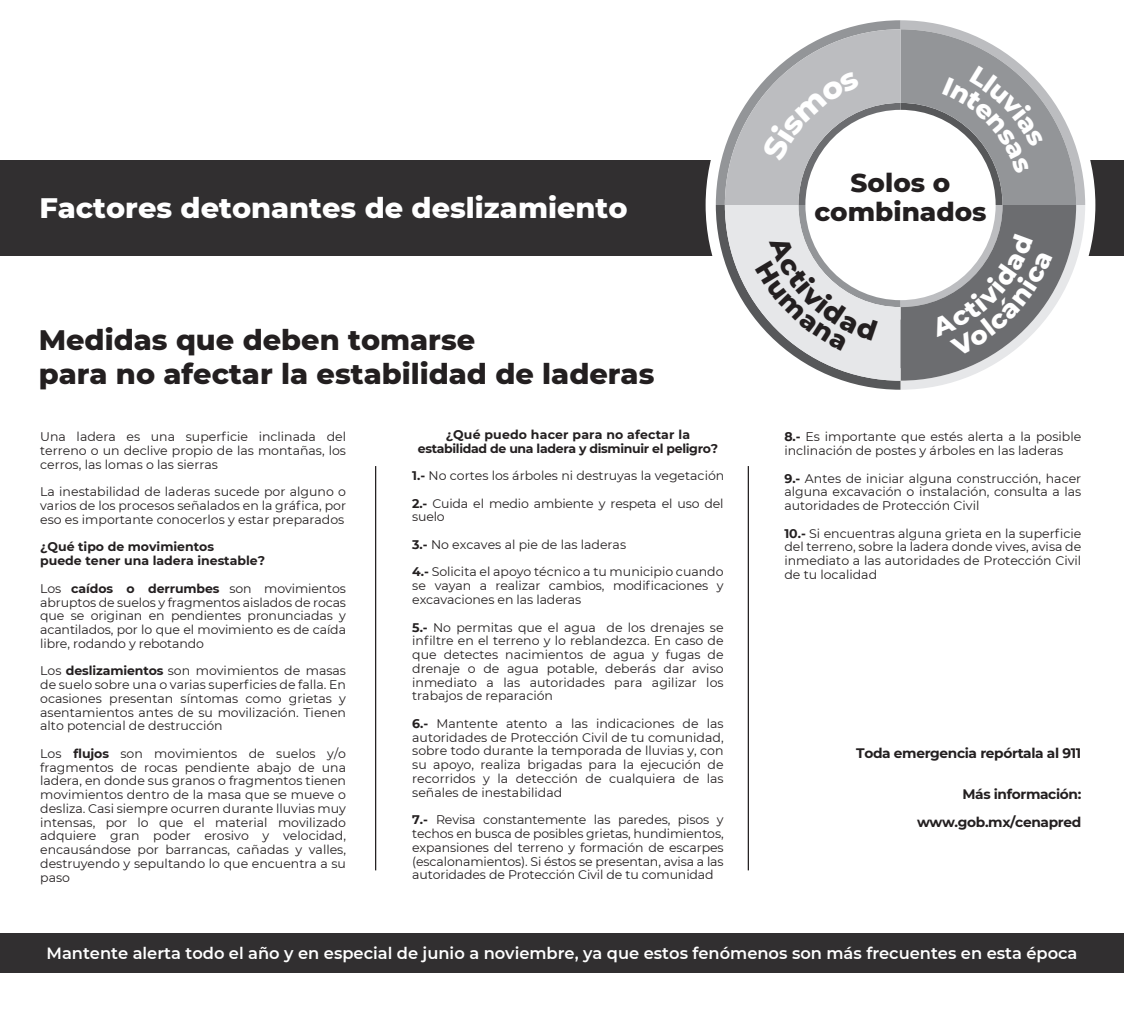
<style>
.page{position:relative;width:1124px;height:1025px;background:#fff}
.page>*{position:absolute;margin:0;border:0;box-sizing:border-box;transform-origin:0 0}
.t1{font:800 28.75px/34.5px "Montserrat";color:#231f20}
.t2{font:800 28.75px "Montserrat";color:#fff}
.t3{font:800 26.25px/28.8px "Montserrat";color:#231f20;text-align:center}
.t4{font:600 16.25px "Montserrat";color:#fff}
.t5{font:700 13.75px/27.5px "Montserrat";letter-spacing:-.025em;color:#231f20;text-align:right}
.t6{font:12.5px/13.8px "Montserrat";color:#231f20;text-align:justify}
.t7{font:700 12.5px/13.8px "Montserrat";letter-spacing:-.025em;color:#231f20;text-align:center}
.t8{font:700 12.5px/13.8px "Montserrat";color:#231f20}
.s1{font-weight:700}
</style>
<div class="page">
<div style="left:0;top:160px;width:1123px;height:96px;background:#312f30"></div>
<div style="left:705px;top:10px;width:390px;height:390px;background:#fff;border-radius:50%"></div>
<hr style="left:375px;top:466px;width:1px;height:404px;background:#231f20">
<hr style="left:747px;top:466px;width:1px;height:404px;background:#231f20">
<div style="left:0;top:932px;width:1123px;height:40px;background:#312f30"></div>
<svg style="left:715px;top:20px;width:369px;height:369px"></svg>
<h1 class="t2" style="left:39px;top:187px;width:589px">Factores detonantes de deslizamiento</h1>
<h1 class="t1" style="left:39px;top:320px;width:617px">Medidas que deben tomarse<br>para no afectar la estabilidad de laderas</h1>
<p class="t6" style="left:40px;top:429px;width:307px">Una ladera es una superficie inclinada del terreno o un declive propio de las montañas, los cerros, las lomas o las sierras</p>
<p class="t6" style="left:40px;top:484px;width:307px">La inestabilidad de laderas sucede por alguno o varios de los procesos señalados en la gráfica, por eso es importante conocerlos y estar preparados</p>
<p class="t8" style="left:40px;top:539px;width:226px">¿Qué tipo de movimientos<br>puede tener una ladera inestable?</p>
<p class="t6" style="left:40px;top:580px;width:307px">Los <span class="s1">caídos o derrumbes</span> son movimientos abruptos de suelos y fragmentos aislados de rocas que se originan en pendientes pronunciadas y acantilados, por lo que el movimiento es de caída libre, rodando y rebotando</p>
<p class="t6" style="left:40px;top:663px;width:307px">Los <span class="s1">deslizamientos</span> son movimientos de masas de suelo sobre una o varias superficies de falla. En ocasiones presentan síntomas como grietas y asentamientos antes de su movilización. Tienen alto potencial de destrucción</p>
<p class="t6" style="left:40px;top:745px;width:307px">Los <span class="s1">flujos</span> son movimientos de suelos y/o fragmentos de rocas pendiente abajo de una ladera, en donde sus granos o fragmentos tienen movimientos dentro de la masa que se mueve o desliza. Casi siempre ocurren durante lluvias muy intensas, por lo que el material movilizado adquiere gran poder erosivo y velocidad, encausándose por barrancas, cañadas y valles, destruyendo y sepultando lo que encuentra a su paso</p>
<p class="t7" style="left:417px;top:426px;width:302px">¿Qué puedo hacer para no afectar la estabilidad de una ladera y disminuir el peligro?</p>
<p class="t6" style="left:412px;top:468px;width:313px"><span class="s1">1.-</span> No cortes los árboles ni destruyas la vegetación</p>
<p class="t6" style="left:412px;top:495px;width:313px"><span class="s1">2.-</span> Cuida el medio ambiente y respeta el uso del suelo</p>
<p class="t6" style="left:412px;top:537px;width:215px"><span class="s1">3.-</span> No excaves al pie de las laderas</p>
<p class="t6" style="left:412px;top:564px;width:313px"><span class="s1">4.-</span> Solicita el apoyo técnico a tu municipio cuando se vayan a realizar cambios, modificaciones y excavaciones en las laderas</p>
<p class="t6" style="left:412px;top:619px;width:313px"><span class="s1">5.-</span> No permitas que el agua de los drenajes se infiltre en el terreno y lo reblandezca. En caso de que detectes nacimientos de agua y fugas de drenaje o de agua potable, deberás dar aviso inmediato a las autoridades para agilizar los trabajos de reparación</p>
<p class="t6" style="left:412px;top:715px;width:313px"><span class="s1">6.-</span> Mantente atento a las indicaciones de las autoridades de Protección Civil de tu comunidad, sobre todo durante la temporada de lluvias y, con su apoyo, realiza brigadas para la ejecución de recorridos y la detección de cualquiera de las señales de inestabilidad</p>
<p class="t6" style="left:412px;top:812px;width:313px"><span class="s1">7.-</span> Revisa constantemente las paredes, pisos y techos en busca de posibles grietas, hundimientos, expansiones del terreno y formación de escarpes (escalonamientos). Si éstos se presentan, avisa a las autoridades de Protección Civil de tu comunidad</p>
<h2 class="t3" style="left:814px;top:167px;width:174px">Solos o combinados</h2>
<p class="t6" style="left:784px;top:429px;width:298px"><span class="s1">8.-</span> Es importante que estés alerta a la posible inclinación de postes y árboles en las laderas</p>
<p class="t6" style="left:784px;top:470px;width:298px"><span class="s1">9.-</span> Antes de iniciar alguna construcción, hacer alguna excavación o instalación, consulta a las autoridades de Protección Civil</p>
<p class="t6" style="left:784px;top:525px;width:298px"><span class="s1">10.-</span> Si encuentras alguna grieta en la superficie del terreno, sobre la ladera donde vives, avisa de inmediato a las autoridades de Protección Civil de tu localidad</p>
<p class="t5" style="left:856px;top:738px;width:226px">Toda emergencia repórtala al 911</p>
<p class="t5" style="left:916px;top:779px;width:166px">Más información: www.gob.mx/cenapred</p>
<h3 class="t4" style="left:46px;top:941px;width:1032px">Mantente alerta todo el año y en especial de junio a noviembre, ya que estos fenómenos son más frecuentes en esta época</h3>
</div>
